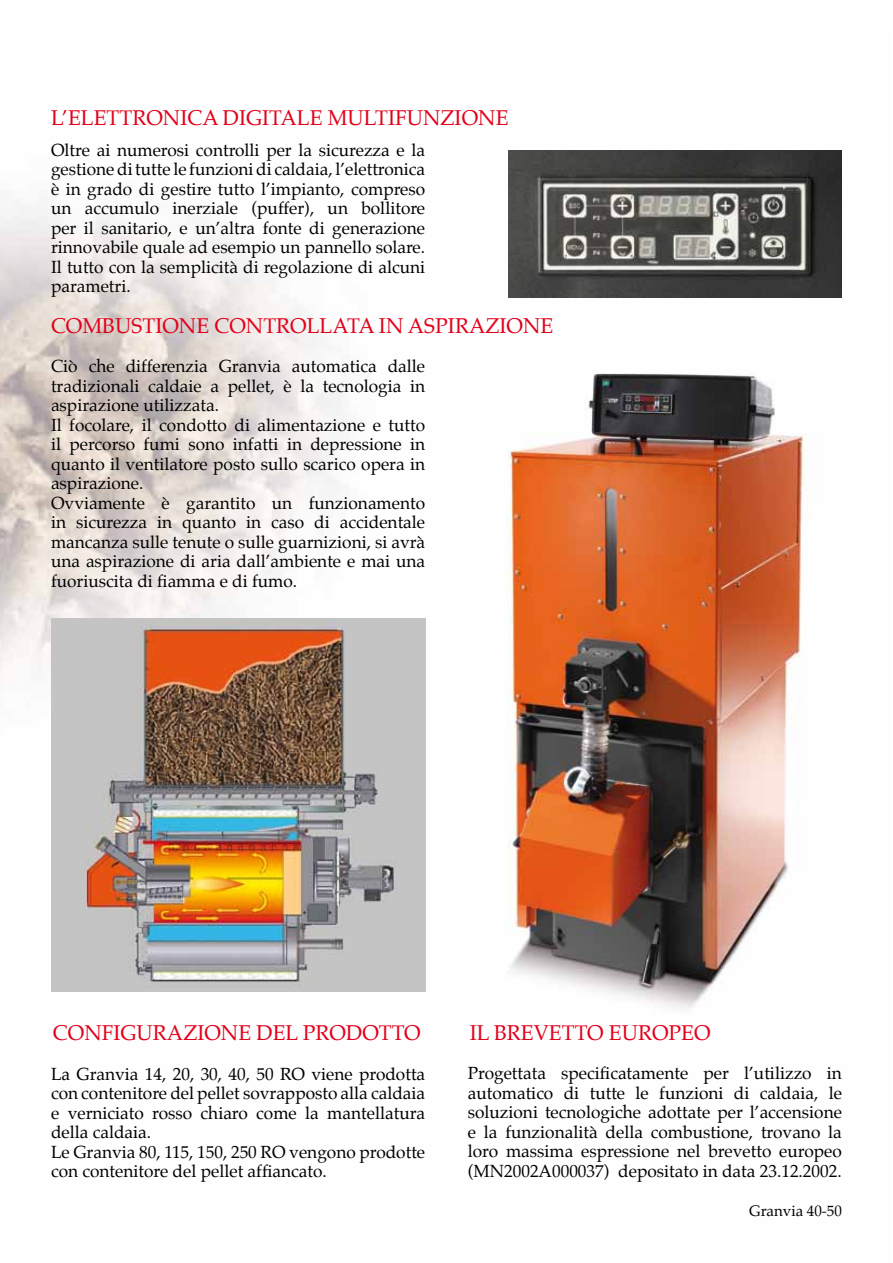
<style>
.page{position:relative;width:893px;height:1263px;background:#fff}
.page>*{position:absolute;margin:0;border:0;box-sizing:border-box;transform-origin:0 0}
.t1{font:21px "Palatino";color:#e2001a}
.t2{font:17.25px/19.5px "Palatino";color:#000}
.t3{font:15px "Palatino";color:#000}
</style>
<div class="page">
<img style="left:0;top:150px;width:842px;height:842px">
<img style="left:455px;top:348px;width:387px;height:661px">
<img style="left:508px;top:151px;width:334px;height:147px">
<img style="left:51px;top:618px;width:374px;height:374px">
<p class="t1" style="left:51px;top:100px;width:245px">L’elettronica digitale</p>
<p class="t1" style="left:328px;top:100px;width:166px">multifunzione</p>
<p class="t2" style="left:51px;top:140px;width:376px;text-align:justify">Oltre ai numerosi controlli per la sicurezza e la gestione di tutte le funzioni di caldaia, l’elettronica è in grado di gestire tutto l’impianto, compreso un accumulo inerziale (puffer), un bollitore per il sanitario, e un’altra fonte di generazione rinnovabile quale ad esempio un pannello solare.<br>Il tutto con la semplicità di regolazione di alcuni parametri.</p>
<p class="t1" style="left:51px;top:308px;width:271px">Combustione controlla</p>
<p class="t1" style="left:347px;top:308px;width:192px">ta in aspirazione</p>
<p class="t2" style="left:51px;top:357px;width:376px">Ciò che differenzia Granvia automatica dalle tradizionali caldaie a pellet, è la tecnologia in aspirazione utilizzata.<br>Il focolare, il condotto di alimentazione e tutto il percorso fumi sono infatti in depressione in quanto il ventilatore posto sullo scarico opera in aspirazione.<br>Ovviamente è garantito un funzionamento in sicurezza in quanto in caso di accidentale mancanza sulle tenute o sulle guarnizioni, si avrà una aspirazione di aria dall’ambiente e mai una fuoriuscita di fiamma e di fumo.</p>
<p class="t1" style="left:53px;top:1015px;width:369px">Configurazione del prodotto</p>
<p class="t2" style="left:51px;top:1064px;width:376px">La Granvia 14, 20, 30, 40, 50 RO viene prodotta con contenitore del pellet sovrapposto alla caldaia e verniciato rosso chiaro come la mantellatura della caldaia.<br>Le Granvia 80, 115, 150, 250 RO vengono prodotte con contenitore del pellet affiancato.</p>
<p class="t1" style="left:470px;top:1015px;width:242px">Il brevetto europeo</p>
<p class="t2" style="left:468px;top:1063px;width:376px;text-align:justify">Progettata specificatamente per l’utilizzo in automatico di tutte le funzioni di caldaia, le soluzioni tecnologiche adottate per l’accensione e la funzionalità della combustione, trovano la loro massima espressione nel brevetto europeo (MN2002A000037) depositato in data 23.12.2002.</p>
<p class="t3" style="left:749px;top:1198px;width:94px">Granvia 40-50</p>
</div>
